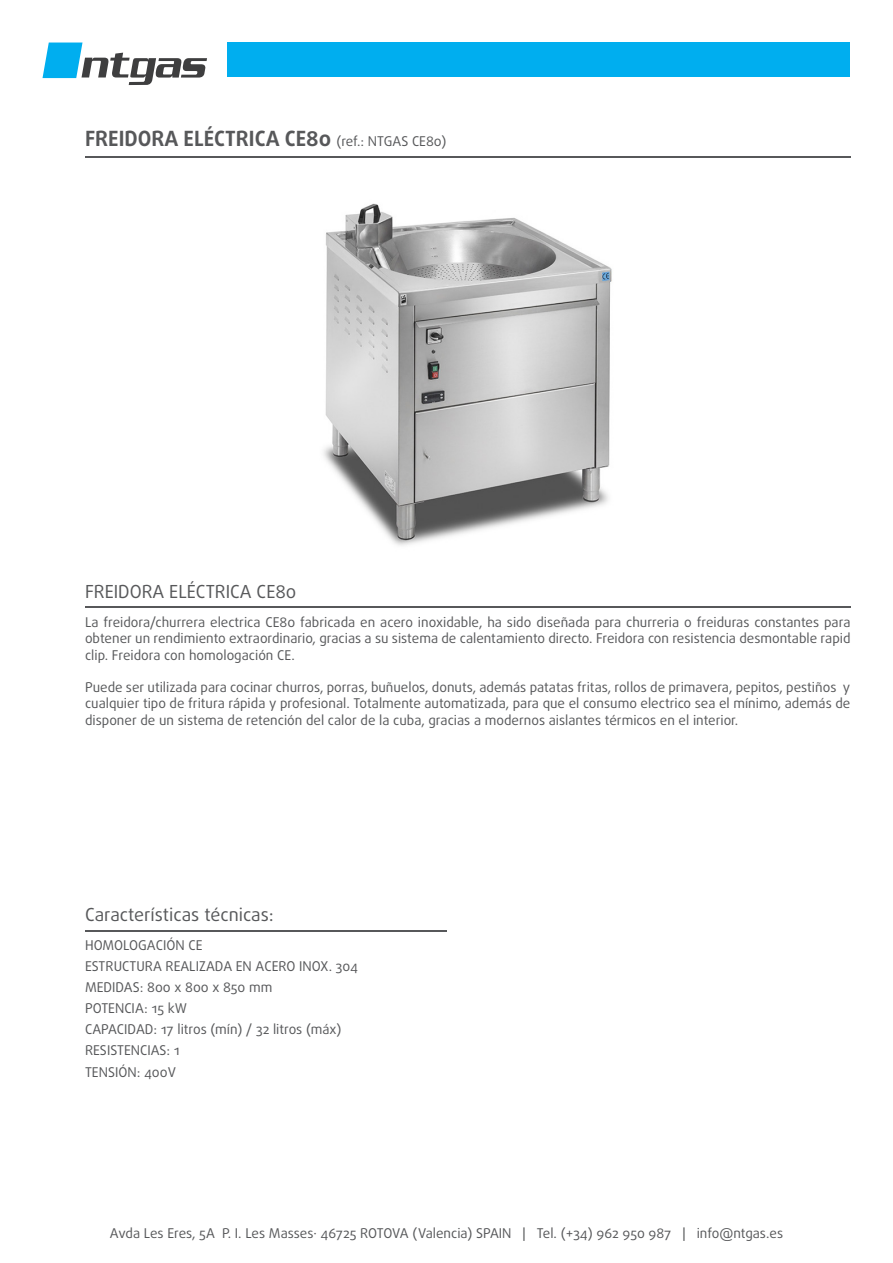
<style>
.page{position:relative;width:893px;height:1263px;background:#fff}
.page>*{position:absolute;margin:0;border:0;box-sizing:border-box;transform-origin:0 0}
.t1{font:700 21px "Daxline Pro";color:#57585a}
.t2{font:18px "Daxline Pro";color:#57585a}
.t3{font:13.5px/16.2px "Daxline Pro";color:#57585a;text-align:justify}
.s1{font-weight:400;font-size:13.5px}
</style>
<div class="page">
<div style="left:227px;top:43px;width:623px;height:34px;background:#00aeef"></div>
<svg style="left:43px;top:43px;width:164px;height:42px"></svg>
<hr style="left:85px;top:157px;width:765px;height:1px;background:#57585a">
<hr style="left:85px;top:606px;width:765px;height:1px;background:#57585a">
<hr style="left:85px;top:930px;width:361px;height:1px;background:#57585a">
<img style="left:323px;top:203px;width:289px;height:343px">
<p class="t1" style="left:85px;top:124px;width:363px">FREIDORA ELÉCTRICA CE80 <span class="s1">(ref.: NTGAS CE80)</span></p>
<p class="t2" style="left:85px;top:579px;width:213px">FREIDORA ELÉCTRICA CE80</p>
<p class="t3" style="left:85px;top:614px;width:767px">La freidora/churrera electrica CE80 fabricada en acero inoxidable, ha sido diseñada para churreria o freiduras constantes para obtener un rendimiento extraordinario, gracias a su sistema de calentamiento directo. Freidora con resistencia desmontable rapid clip. Freidora con homologación CE.</p>
<p class="t3" style="left:85px;top:679px;width:767px">Puede ser utilizada para cocinar churros, porras, buñuelos, donuts, además patatas fritas, rollos de primavera, pepitos, pestiños y cualquier tipo de fritura rápida y profesional. Totalmente automatizada, para que el consumo electrico sea el mínimo, además de disponer de un sistema de retención del calor de la cuba, gracias a modernos aislantes térmicos en el interior.</p>
<p class="t2" style="left:85px;top:902px;width:190px">Características técnicas:</p>
<p class="t3" style="left:85px;top:938px;width:119px">HOMOLOGACIÓN CE</p>
<p class="t3" style="left:85px;top:959px;width:274px">ESTRUCTURA REALIZADA EN ACERO INOX. 304</p>
<p class="t3" style="left:85px;top:980px;width:189px">MEDIDAS: 800 x 800 x 850 mm</p>
<p class="t3" style="left:85px;top:1001px;width:104px">POTENCIA: 15 kW</p>
<p class="t3" style="left:85px;top:1022px;width:258px">CAPACIDAD: 17 litros (mín) / 32 litros (máx)</p>
<p class="t3" style="left:85px;top:1043px;width:96px">RESISTENCIAS: 1</p>
<p class="t3" style="left:85px;top:1064px;width:92px">TENSIÓN: 400V</p>
<p class="t3" style="left:110px;top:1225px;width:675px">Avda Les Eres, 5A P. I. Les Masses· 46725 ROTOVA (Valencia) SPAIN | Tel. (+34) 962 950 987 | info@ntgas.es</p>
</div>
